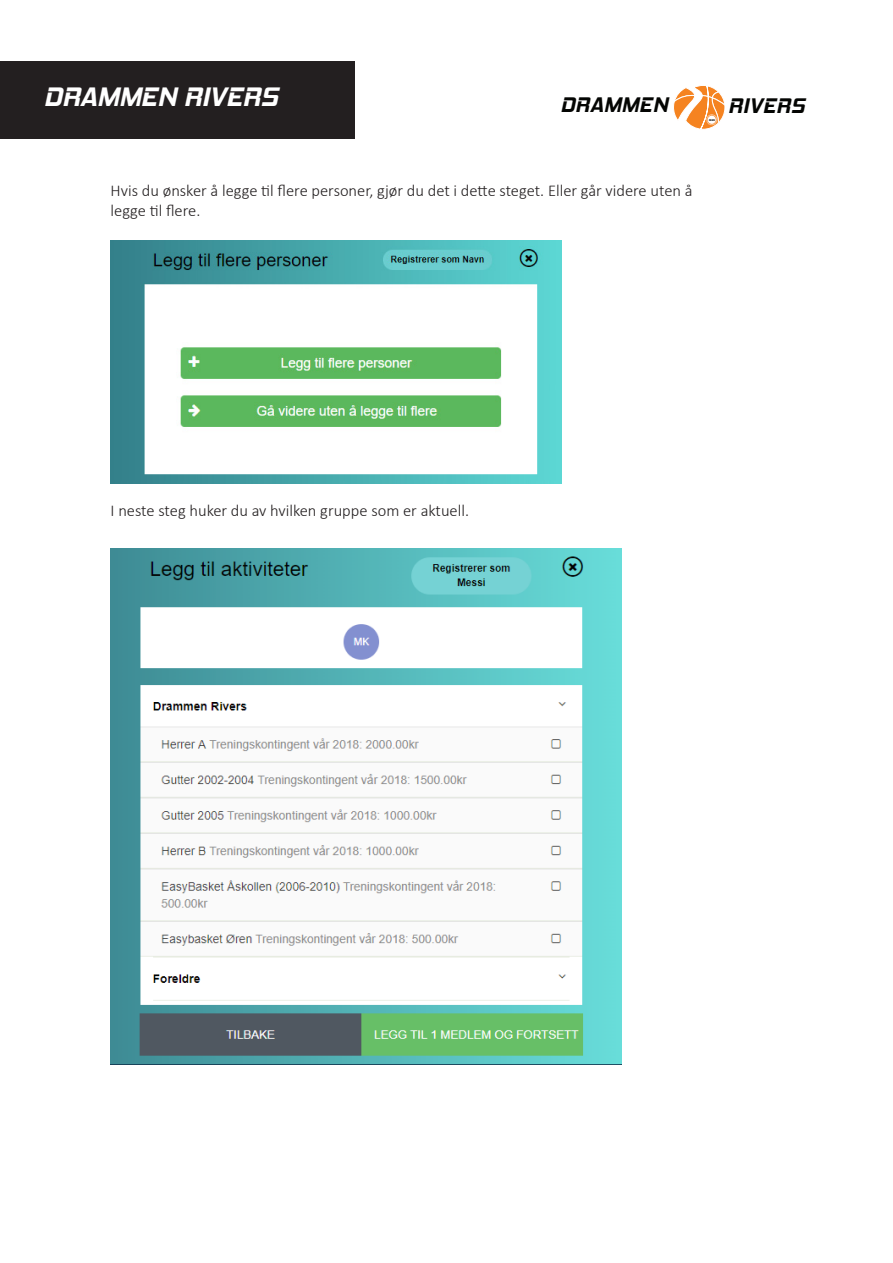
<style>
.page{position:relative;width:893px;height:1263px;background:#fff}
.page>*{position:absolute;margin:0;border:0;box-sizing:border-box;transform-origin:0 0}
.t1{font:italic 700 27px "Hemi Head Rg";color:#fff}
.t2{font:italic 700 21.3px "Hemi Head Rg";letter-spacing:.02em;color:#040503}
.t3{font:300 16.5px/19.8px "Calibri";color:#231f20}
.t4{font:italic 700 2.7px "Hemi Head Rg";color:#040503}
</style>
<div class="page">
<img style="left:111px;top:240px;width:450px;height:244px">
<svg style="left:673px;top:85px;width:52px;height:45px"></svg>
<div style="left:708px;top:116px;width:8px;height:8px;background:#fff;border-radius:50%"></div>
<div style="left:707px;top:115px;width:10px;height:10px;border:1px dashed #fff;border-radius:50%"></div>
<div style="left:0;top:61px;width:355px;height:77px;background:#231f20"></div>
<img style="left:111px;top:549px;width:510px;height:515px">
<p class="t1" style="left:44px;top:81px;width:236px">DRAMMEN RIVERS</p>
<p class="t2" style="left:560px;top:92px;width:109px">DRAMMEN</p>
<p class="t2" style="left:728px;top:93px;width:78px">RIVERS</p>
<p class="t4" style="left:709px;top:118px;width:8px">1965</p>
<p class="t3" style="left:111px;top:181px;width:583px">Hvis du ønsker å legge til flere personer, gjør du det i dette steget. Eller går videre uten å legge til flere.</p>
<p class="t3" style="left:111px;top:500px;width:360px">I neste steg huker du av hvilken gruppe som er aktuell.</p>
</div>
